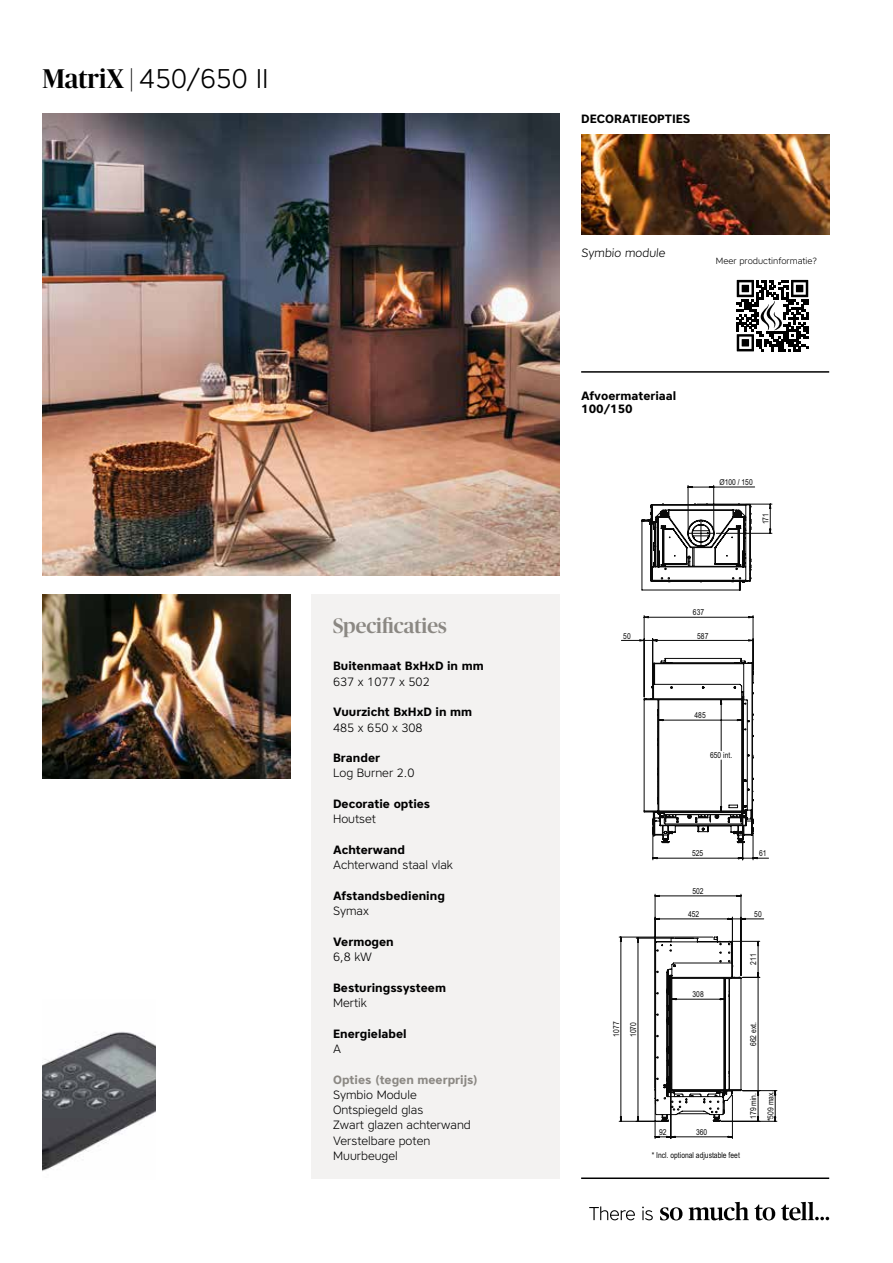
<style>
.page{position:relative;width:893px;height:1263px;background:#fff}
.page>*{position:absolute;margin:0;border:0;box-sizing:border-box;transform-origin:0 0}
.t1{font:300 27px "Core Sans A35";color:#000}
.t2{font:500 21px "Publico Banner";color:#8b8883}
.t3{font:300 12px/15.3px "Core Sans A35";color:#000}
.t4{font:700 12px/13.5px "Core Sans A65";color:#000}
.t5{font:700 12px "Core Sans A65";color:#8b8883}
.t6{font:300 9px "Core Sans A35";color:#000}
.t7{font:8.25px/17.1px "Arial Narrow";color:#090909}
.s1{font-family:"Publico Banner";font-weight:500}
</style>
<div class="page">
<hr style="left:581px;top:371px;width:248px;height:2px;background:#000">
<div style="left:312px;top:594px;width:248px;height:585px;background:#f3f2f1"></div>
<img style="left:43px;top:114px;width:517px;height:461px">
<svg style="left:619px;top:894px;width:158px;height:245px"></svg>
<svg style="left:641px;top:485px;width:131px;height:106px"></svg>
<svg style="left:621px;top:615px;width:148px;height:245px"></svg>
<svg style="left:737px;top:280px;width:71px;height:71px"></svg>
<img style="left:581px;top:135px;width:248px;height:99px">
<img style="left:43px;top:594px;width:248px;height:184px">
<img style="left:43px;top:1032px;width:113px;height:139px">
<hr style="left:581px;top:1177px;width:248px;height:2px;background:#000">
<svg style="left:589px;top:1202px;width:240px;height:18px"></svg>
<h1 class="t1" style="left:43px;top:61px;width:228px"><span class="s1">MatriX |</span> 450/650 II</h1>
<h2 class="t2" style="left:333px;top:611px;width:115px">Specificaties</h2>
<p class="t4" style="left:333px;top:659px;width:152px">Buitenmaat BxHxD in mm</p>
<p class="t3" style="left:333px;top:673px;width:98px">637 x 1077 x 502</p>
<p class="t4" style="left:333px;top:705px;width:141px">Vuurzicht BxHxD in mm</p>
<p class="t3" style="left:333px;top:719px;width:91px">485 x 650 x 308</p>
<p class="t4" style="left:333px;top:751px;width:48px">Brander</p>
<p class="t3" style="left:333px;top:765px;width:83px">Log Burner 2.0</p>
<p class="t4" style="left:333px;top:797px;width:99px">Decoratie opties</p>
<p class="t3" style="left:333px;top:811px;width:44px">Houtset</p>
<p class="t4" style="left:333px;top:843px;width:74px">Achterwand</p>
<p class="t3" style="left:333px;top:857px;width:121px">Achterwand staal vlak</p>
<p class="t4" style="left:333px;top:889px;width:113px">Afstandsbediening</p>
<p class="t3" style="left:333px;top:903px;width:37px">Symax</p>
<p class="t4" style="left:333px;top:934px;width:62px">Vermogen</p>
<p class="t3" style="left:333px;top:949px;width:40px">6,8 kW</p>
<p class="t4" style="left:333px;top:980px;width:114px">Besturingssysteem</p>
<p class="t3" style="left:333px;top:995px;width:35px">Mertik</p>
<p class="t4" style="left:333px;top:1026px;width:75px">Energielabel</p>
<p class="t3" style="left:333px;top:1041px;width:9px">A</p>
<p class="t5" style="left:333px;top:1071px;width:146px">Opties (tegen meerprijs)</p>
<p class="t3" style="left:333px;top:1087px;width:139px">Symbio Module<br>Ontspiegeld glas<br>Zwart glazen achterwand<br>Verstelbare poten<br>Muurbeugel</p>
<p class="t4" style="left:581px;top:111px;width:111px">DECORATIEOPTIES</p>
<p class="t3" style="left:581px;top:245px;width:87px">Symbio module</p>
<p class="t6" style="left:716px;top:255px;width:103px">Meer productinformatie?</p>
<p class="t4" style="left:581px;top:388px;width:97px">Afvoermateriaal<br>100/150</p>
<p class="t7" style="left:719px;top:473px;width:35px">Ø100 / 150</p>
<p class="t7" style="left:757px;top:524px;width:13px;rotate:-90deg">171</p>
<p class="t7" style="left:693px;top:604px;width:13px">637</p>
<p class="t7" style="left:623px;top:627px;width:9px">50</p>
<p class="t7" style="left:697px;top:627px;width:13px">587</p>
<p class="t7" style="left:694px;top:706px;width:13px">485</p>
<p class="t7" style="left:710px;top:746px;width:24px">650 int.</p>
<p class="t7" style="left:692px;top:844px;width:13px">525</p>
<p class="t7" style="left:759px;top:844px;width:9px">61</p>
<p class="t7" style="left:692px;top:882px;width:13px">502</p>
<p class="t7" style="left:688px;top:905px;width:13px">452</p>
<p class="t7" style="left:754px;top:905px;width:9px">50</p>
<p class="t7" style="left:607px;top:1037px;width:17px;rotate:-90deg">1077<br>1070</p>
<p class="t7" style="left:693px;top:985px;width:13px">308</p>
<p class="t7" style="left:744px;top:965px;width:13px;rotate:-90deg">211</p>
<p class="t7" style="left:744px;top:1046px;width:26px;rotate:-90deg">662 ext.</p>
<p class="t7" style="left:659px;top:1123px;width:9px">92</p>
<p class="t7" style="left:696px;top:1123px;width:13px">360</p>
<p class="t7" style="left:652px;top:1146px;width:90px">* Incl. optional adjustable feet</p>
<p class="t7" style="left:744px;top:1121px;width:32px;rotate:-90deg">179 min. *509 max.</p>
</div>
